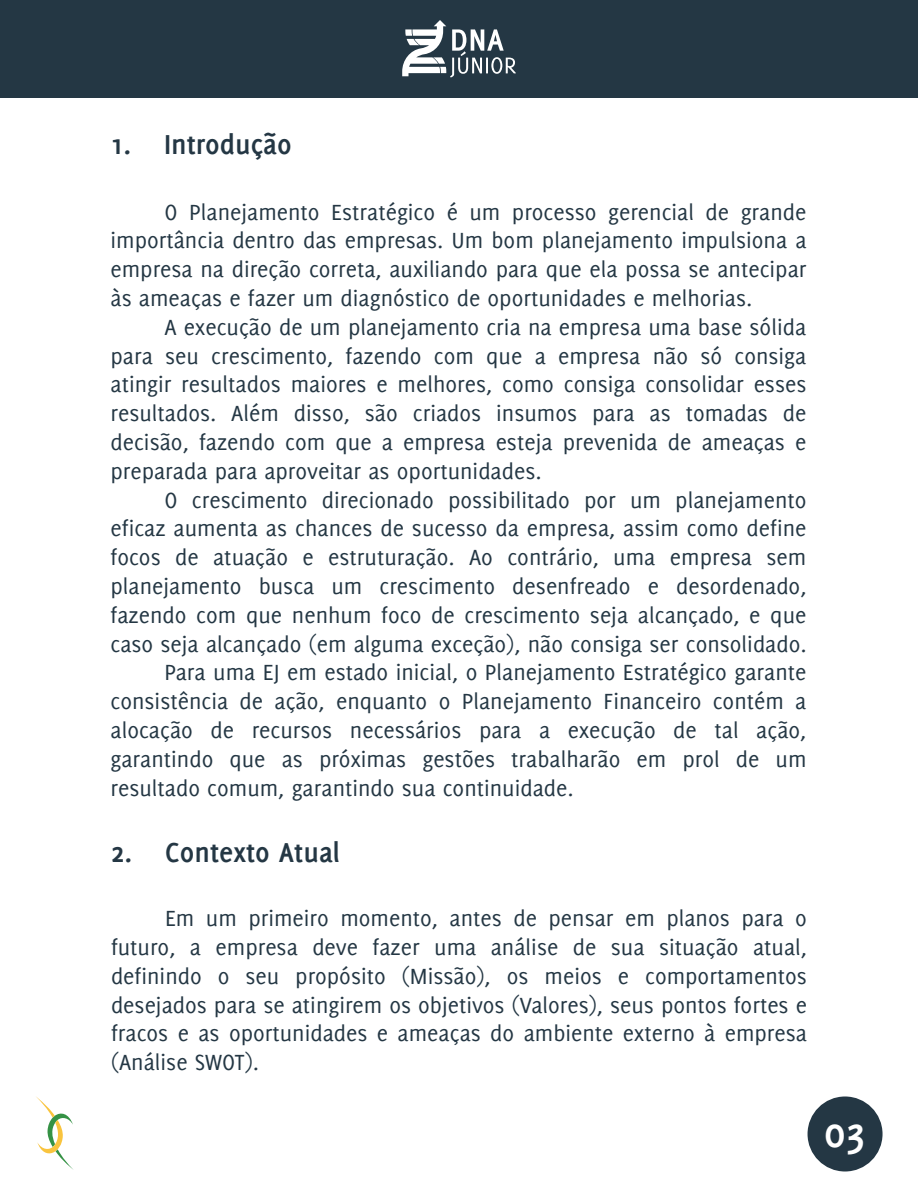
<style>
.page{position:relative;width:918px;height:1188px;background:#fff}
.page>*{position:absolute;margin:0;border:0;box-sizing:border-box;transform-origin:0 0}
.t1{font:700 45px "Delicious";color:#fff}
.t2{font:700 30px "Delicious";color:#243744}
.t3{font:24px/28.8px "Delicious";color:#243744;text-align:justify}
</style>
<div class="page">
<svg style="left:36px;top:1096px;width:37px;height:74px"></svg>
<div style="left:808px;top:1096px;width:75px;height:76px;background:#243744;border-radius:50%"></div>
<div style="left:0;top:0;width:918px;height:98px;background:#243744"></div>
<svg style="left:402px;top:20px;width:114px;height:57px"></svg>
<p class="t2" style="left:110px;top:127px;width:183px">1. Introdução</p>
<p class="t3" style="left:110px;top:197px;width:698px;text-indent:54px">O Planejamento Estratégico é um processo gerencial de grande importância dentro das empresas. Um bom planejamento impulsiona a empresa na direção correta, auxiliando para que ela possa se antecipar às ameaças e fazer um diagnóstico de oportunidades e melhorias.</p>
<p class="t3" style="left:110px;top:312px;width:698px;text-indent:54px">A execução de um planejamento cria na empresa uma base sólida para seu crescimento, fazendo com que a empresa não só consiga atingir resultados maiores e melhores, como consiga consolidar esses resultados. Além disso, são criados insumos para as tomadas de decisão, fazendo com que a empresa esteja prevenida de ameaças e preparada para aproveitar as oportunidades.</p>
<p class="t3" style="left:164px;top:485px;width:644px">O crescimento direcionado possibilitado por um planejamento</p>
<p class="t3" style="left:110px;top:514px;width:698px">eficaz aumenta as chances de sucesso da empresa, assim como define</p>
<p class="t3" style="left:110px;top:543px;width:697px">focos de atuação e estruturação. Ao contrário, uma empresa sem</p>
<p class="t3" style="left:110px;top:571px;width:698px">planejamento busca um crescimento desenfreado e desordenado,</p>
<p class="t3" style="left:110px;top:600px;width:697px">fazendo com que nenhum foco de crescimento seja alcançado, e que</p>
<p class="t3" style="left:110px;top:629px;width:698px">caso seja alcançado (em alguma exceção), não consiga ser consolidado.</p>
<p class="t3" style="left:164px;top:658px;width:643px">Para uma EJ em estado inicial, o Planejamento Estratégico garante</p>
<p class="t3" style="left:110px;top:687px;width:697px">consistência de ação, enquanto o Planejamento Financeiro contém a</p>
<p class="t3" style="left:110px;top:715px;width:697px">alocação de recursos necessários para a execução de tal ação,</p>
<p class="t3" style="left:110px;top:744px;width:698px">garantindo que as próximas gestões trabalharão em prol de um</p>
<p class="t3" style="left:110px;top:773px;width:465px">resultado comum, garantindo sua continuidade.</p>
<p class="t2" style="left:111px;top:835px;width:231px">2. Contexto Atual</p>
<p class="t3" style="left:111px;top:904px;width:698px;text-indent:54px">Em um primeiro momento, antes de pensar em planos para o futuro, a empresa deve fazer uma análise de sua situação atual, definindo o seu propósito (Missão), os meios e comportamentos desejados para se atingirem os objetivos (Valores), seus pontos fortes e fracos e as oportunidades e ameaças do ambiente externo à empresa (Análise SWOT).</p>
<h1 class="t1" style="left:825px;top:1107px;width:42px">03</h1>
</div>
